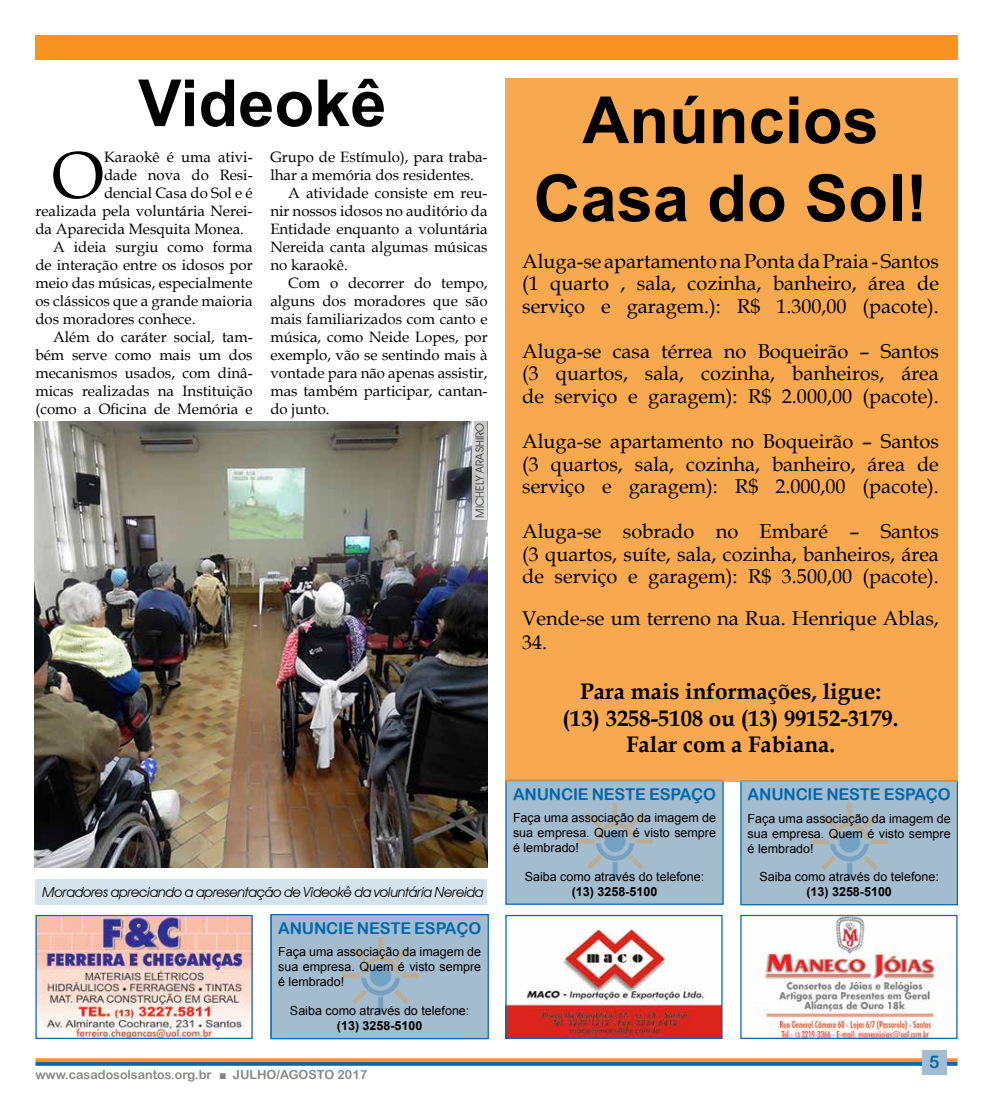
<style>
.page{position:relative;width:993px;height:1117px;background:#fff}
.page>*{position:absolute;margin:0;border:0;box-sizing:border-box;transform-origin:0 0}
.t1{font:66.5px "Book Antiqua";color:#000}
.t2{font:700 65px/78px "Arial";color:#000;text-align:center}
.t3{font:700 22.5px/26.2px "Book Antiqua";color:#000;text-align:center}
.t4{font:20px/22.5px "Book Antiqua";color:#000;text-align:justify}
.t5{font:17.5px "Arial Rounded MT Bold";color:#0168ad}
.t6{font:16.25px "Arial Rounded MT Bold";letter-spacing:-.01em;color:#0168ad}
.t7{font:15px "Book Antiqua";color:#000}
.t8{font:italic 13.75px "Avant Garde IT Cby BT";letter-spacing:-.02em;color:#000}
.t9{font:12.5px/15px "Arial";color:#000;text-align:justify}
.t10{font:12.5px "Arial Rounded MT Bold";color:#868785}
.t11{font:700 12.5px "Arial";color:#000}
.t12{font:11.25px "Avant Garde IT Cby BT";color:#000}
.s1{font-family:"Arial"}
</style>
<div class="page">
<svg style="left:35px;top:1061px;width:922px;height:4px;background:#427489"></svg>
<svg style="left:35px;top:1057px;width:922px;height:4px"></svg>
<div style="left:921px;top:1049px;width:25px;height:25px;background:#a3bcce"></div>
<div style="left:35px;top:35px;width:922px;height:25px;background:#f79421"></div>
<img style="left:37px;top:916px;width:213px;height:120px">
<div style="left:35px;top:914px;width:217px;height:124px;border:1px solid #0168ad"></div>
<img style="left:507px;top:916px;width:213px;height:120px">
<div style="left:505px;top:914px;width:217px;height:124px;border:1px solid #0168ad"></div>
<img style="left:742px;top:916px;width:213px;height:120px">
<div style="left:740px;top:914px;width:217px;height:124px;border:1px solid #0168ad"></div>
<div style="left:740px;top:780px;width:217px;height:125px;background:#a3bcce;border:1px solid #0168ad"></div>
<img style="left:811px;top:803px;width:76px;height:76px">
<div style="left:505px;top:779px;width:218px;height:125px;background:#a3bcce"></div>
<img style="left:577px;top:803px;width:75px;height:75px">
<div style="left:505px;top:78px;width:452px;height:703px;background:#f8a94f"></div>
<img style="left:35px;top:421px;width:452px;height:445px">
<div style="left:35px;top:878px;width:452px;height:26px;background:#d5e4ec"></div>
<svg style="left:472px;top:421px;width:14px;height:98px"></svg>
<div style="left:270px;top:913px;width:218px;height:125px;background:#a3bcce;border:1px solid #0168ad"></div>
<img style="left:342px;top:937px;width:76px;height:75px">
<h2 class="t2" style="left:138px;top:66px;width:250px">Videokê</h2>
<h1 class="t1" style="left:52px;top:129px;width:54px">O</h1>
<p class="t7" style="left:104px;top:146px;width:150px">Karaokê é uma ativi-</p>
<p class="t7" style="left:104px;top:164px;width:150px">dade nova do Resi-</p>
<p class="t7" style="left:104px;top:182px;width:150px">dencial Casa do Sol e é</p>
<p class="t7" style="left:35px;top:200px;width:219px">realizada pela voluntária Nerei-</p>
<p class="t7" style="left:35px;top:218px;width:210px">da Aparecida Mesquita Monea.</p>
<p class="t7" style="left:53px;top:236px;width:201px">A ideia surgiu como forma</p>
<p class="t7" style="left:35px;top:254px;width:219px">de interação entre os idosos por</p>
<p class="t7" style="left:35px;top:272px;width:219px">meio das músicas, especialmente</p>
<p class="t7" style="left:35px;top:290px;width:219px">os clássicos que a grande maioria</p>
<p class="t7" style="left:35px;top:308px;width:161px">dos moradores conhece.</p>
<p class="t7" style="left:53px;top:326px;width:201px">Além do caráter social, tam-</p>
<p class="t7" style="left:35px;top:344px;width:219px">bém serve como mais um dos</p>
<p class="t7" style="left:35px;top:362px;width:219px">mecanismos usados, com dinâ-</p>
<p class="t7" style="left:35px;top:380px;width:219px">micas realizadas na Instituição</p>
<p class="t7" style="left:35px;top:398px;width:219px">(como a Oficina de Memória e</p>
<p class="t7" style="left:270px;top:146px;width:219px">Grupo de Estímulo), para traba-</p>
<p class="t7" style="left:270px;top:164px;width:205px">lhar a memória dos residentes.</p>
<p class="t7" style="left:288px;top:182px;width:201px">A atividade consiste em reu-</p>
<p class="t7" style="left:270px;top:200px;width:219px">nir nossos idosos no auditório da</p>
<p class="t7" style="left:270px;top:218px;width:219px">Entidade enquanto a voluntária</p>
<p class="t7" style="left:270px;top:236px;width:219px">Nereida canta algumas músicas</p>
<p class="t7" style="left:270px;top:254px;width:79px">no karaokê.</p>
<p class="t7" style="left:288px;top:272px;width:201px">Com o decorrer do tempo,</p>
<p class="t7" style="left:270px;top:290px;width:219px">alguns dos moradores que são</p>
<p class="t7" style="left:270px;top:308px;width:219px">mais familiarizados com canto e</p>
<p class="t7" style="left:270px;top:326px;width:219px">música, como Neide Lopes, por</p>
<p class="t7" style="left:270px;top:344px;width:219px">exemplo, vão se sentindo mais à</p>
<p class="t7" style="left:270px;top:362px;width:219px">vontade para não apenas assistir,</p>
<p class="t7" style="left:270px;top:380px;width:219px">mas também participar, cantan-</p>
<p class="t7" style="left:270px;top:398px;width:61px">do junto.</p>
<p class="t12" style="left:473px;top:517px;width:96px;rotate:-90deg">MICHELY ARASHIRO</p>
<p class="t8" style="left:42px;top:883px;width:442px">Moradores apreciando a apresentação de Videokê da voluntária Nereida</p>
<p class="t6" style="left:278px;top:918px;width:204px">ANUNCIE NESTE ESPAÇO</p>
<p class="t9" style="left:278px;top:944px;width:204px">Faça uma associação da imagem de sua empresa. Quem é visto sempre é lembrado!</p>
<p class="t9" style="left:290px;top:1003px;width:181px">Saiba como através do telefone:</p>
<p class="t11" style="left:337px;top:1017px;width:87px">(13) 3258-5100</p>
<p class="t10" style="left:35px;top:1066px;width:333px">www.casadosolsantos.org.br <span class="s1">■</span> JULHO/AGOSTO 2017</p>
<h2 class="t2" style="left:533px;top:83px;width:395px">Anúncios<br>Casa do Sol!</h2>
<h3 class="t4" style="left:522px;top:249px;width:418px">Aluga-se apartamento na Ponta da Praia - Santos (1 quarto , sala, cozinha, banheiro, área de serviço e garagem.): R$ 1.300,00 (pacote).</h3>
<h3 class="t4" style="left:522px;top:339px;width:418px">Aluga-se casa térrea no Boqueirão – Santos (3 quartos, sala, cozinha, banheiros, área de serviço e garagem): R$ 2.000,00 (pacote).</h3>
<h3 class="t4" style="left:522px;top:429px;width:418px">Aluga-se apartamento no Boqueirão – Santos (3 quartos, sala, cozinha, banheiro, área de serviço e garagem): R$ 2.000,00 (pacote).</h3>
<h3 class="t4" style="left:522px;top:519px;width:418px">Aluga-se sobrado no Embaré – Santos (3 quartos, suíte, sala, cozinha, banheiros, área de serviço e garagem): R$ 3.500,00 (pacote).</h3>
<h3 class="t4" style="left:522px;top:605px;width:418px;line-height:24px">Vende-se um terreno na Rua. Henrique Ablas,<br>34.</h3>
<h3 class="t3" style="left:562px;top:678px;width:337px">Para mais informações, ligue: (13) 3258-5108 ou (13) 99152-3179.<br>Falar com a Fabiana.</h3>
<p class="t6" style="left:513px;top:784px;width:204px">ANUNCIE NESTE ESPAÇO</p>
<p class="t9" style="left:513px;top:810px;width:204px">Faça uma associação da imagem de sua empresa. Quem é visto sempre é lembrado!</p>
<p class="t9" style="left:524px;top:868px;width:181px">Saiba como através do telefone:</p>
<p class="t11" style="left:571px;top:882px;width:87px">(13) 3258-5100</p>
<p class="t6" style="left:747px;top:784px;width:204px">ANUNCIE NESTE ESPAÇO</p>
<p class="t9" style="left:747px;top:810px;width:204px">Faça uma associação da imagem de sua empresa. Quem é visto sempre é lembrado!</p>
<p class="t9" style="left:759px;top:869px;width:181px">Saiba como através do telefone:</p>
<p class="t11" style="left:806px;top:883px;width:87px">(13) 3258-5100</p>
<p class="t5" style="left:928px;top:1051px;width:12px">5</p>
</div>
